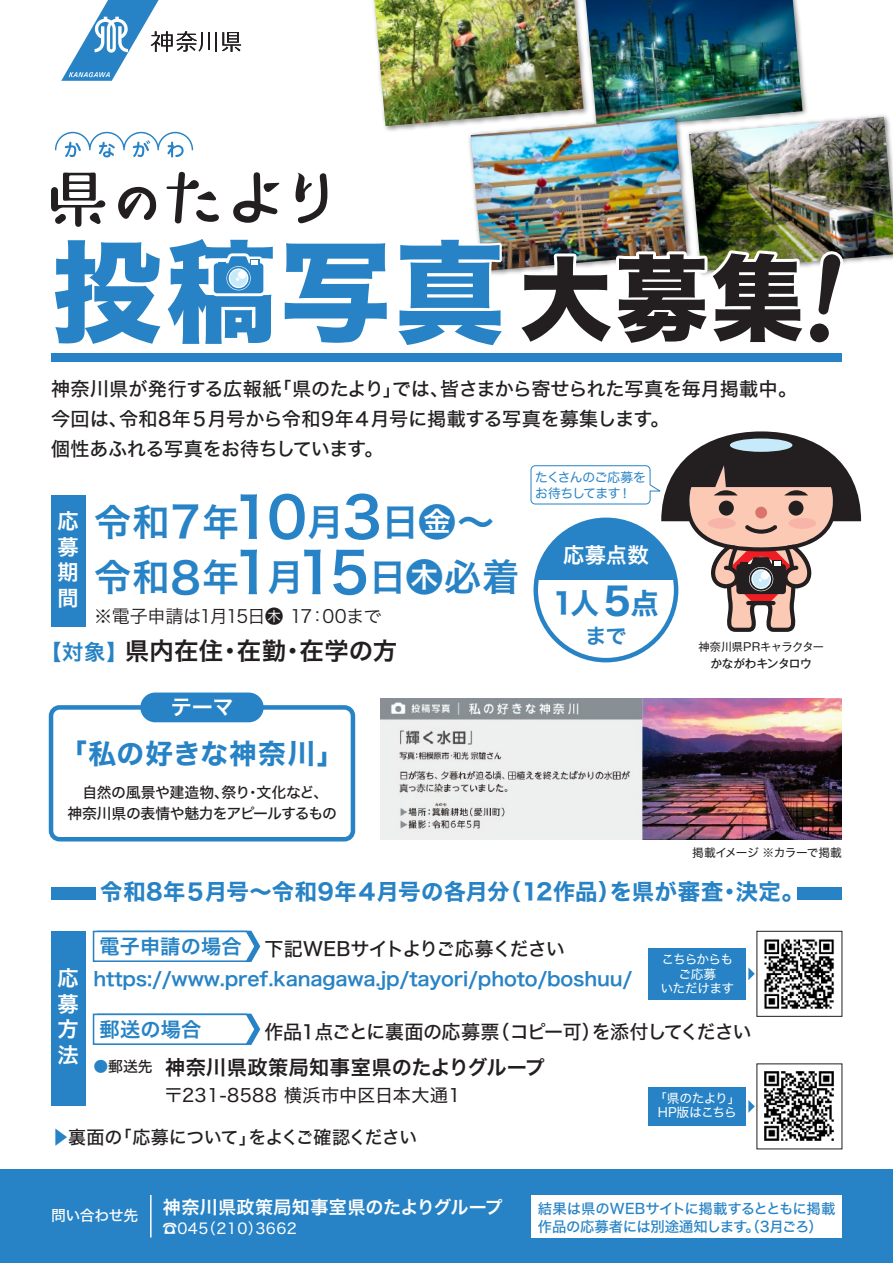
<style>
.page{position:relative;width:893px;height:1263px;background:#fff}
.page>*{position:absolute;margin:0;border:0;box-sizing:border-box;transform-origin:0 0}
.t1{font:92.85px "Hira Kaku Std N W8";color:#231f20}
.t2{font:37.2px/55.3px "Hira Kaku Std N W6";color:#2783c5}
.t3{font:28.65px "Hira Kaku Std N W7";color:#2783c5}
.t4{font:27.6px "Hira Kaku Std N W7";letter-spacing:.03em;color:#2783c5}
.t5{font:24.45px "Hira Kaku Std N W6";letter-spacing:.01em;color:#231f20}
.t6{font:22.35px "Hira Kaku Std N W7";letter-spacing:.015em;color:#2783c5}
.t7{font:21.3px/25.5px "Hira Kaku Std N W6";letter-spacing:-.01em;color:#fff;text-align:justify}
.t8{font:21.3px "Hira Kaku Std N W6";color:#2783c5}
.t9{font:20.25px "Hira Kaku Std N W6";letter-spacing:.015em;color:#231f20}
.t10{font:20.25px "Hira Kaku Std N W6";letter-spacing:.01em;color:#2783c5}
.t11{font:19.2px/29.7px "Hira Kaku Std N W5";letter-spacing:-.025em;color:#231f20}
.t12{font:19.2px "Hira Kaku Std N W6";letter-spacing:-.01em;color:#2783c5}
.t13{font:19.2px "Hira Kaku Std N W5";letter-spacing:-.07em;color:#231f20}
.t14{font:19.2px "Hira Kaku Std N W5";letter-spacing:-.05em;color:#231f20}
.t15{font:18px "Hira Kaku Std N W5";letter-spacing:-.05em;color:#231f20}
.t16{font:18px "Hira Kaku Pro N W3";letter-spacing:-.035em;color:#231f20}
.t17{font:18px "Hira Kaku Std N W6";letter-spacing:.015em;color:#fff}
.t18{font:18px "Hira Kaku Std N W4";letter-spacing:.025em;color:#231f20}
.t19{font:14.85px/21.3px "Hira Kaku Std N W5";letter-spacing:-.03em;color:#231f20;text-align:center}
.t20{font:14.85px "Hira Kaku Std N W4";letter-spacing:.025em;color:#fff}
.t21{font:14.85px "Hira Kaku Std N W5";letter-spacing:-.025em;color:#fff}
.t22{font:14.4px/18px "Hira Kaku Std N W5";letter-spacing:-.02em;color:#2783c5}
.t23{font:12.75px/14.9px "Hira Kaku Std N W4";letter-spacing:-.045em;color:#fff}
.t24{font:12.75px/15.9px "Hira Maru Std N W4";letter-spacing:-.03em;color:#2783c5}
.t25{font:11.7px "Hira Kaku Std N W4";letter-spacing:-.035em;color:#231f20}
.t26{font:500 11.7px "Gothic MB101 Pr 6 N";letter-spacing:-.04em;color:#231f20}
.t27{font:11.1px "Gothic MB101 Pr 6 N";letter-spacing:-.02em;color:#231f20}
.s1{font-size:42.75px}
.s2{font-size:55.8px}
.s3{font-family:"Hira Kaku Pro N W5"}
.s4{font-size:21.3px;color:#2783c5}
.s5{font-size:37.2px}
.s6{font-family:"Hira Kaku Std N W6";font-size:20.25px;color:#2783c5}
.s7{font-family:"Hira Kaku Std N W5";font-size:14.85px;color:#2783c5}
.s8{font-family:"Hira Kaku Std N W5";font-size:14.85px}
.s9{font-family:"Koz Go Pr 6 N";color:#2783c5}
</style>
<div class="page">
<img style="left:381px;top:699px;width:461px;height:140px">
<img style="left:802px;top:56px;width:5px;height:56px">
<img style="left:592px;top:0;width:210px;height:112px">
<img style="left:469px;top:112px;width:214px;height:50px">
<img style="left:471px;top:117px;width:212px;height:116px">
<img style="left:683px;top:112px;width:204px;height:121px">
<img style="left:689px;top:117px;width:204px;height:146px">
<img style="left:373px;top:0;width:219px;height:134px">
<img style="left:374px;top:0;width:209px;height:126px">
<div style="left:0;top:1169px;width:893px;height:94px;background:#2783c5"></div>
<svg style="left:61px;top:0;width:180px;height:81px"></svg>
<div style="left:51px;top:354px;width:791px;height:8px;background:#2783c5"></div>
<hr style="left:150px;top:1195px;width:2px;height:42px;background:#fff">
<div style="left:49px;top:705px;width:306px;height:136px;border:4px solid #2783c5;border-radius:9px"></div>
<div style="left:140px;top:692px;width:124px;height:30px;background:#2783c5;border-radius:15px"></div>
<div style="left:531px;top:1195px;width:311px;height:42px;background:#fff"></div>
<div style="left:51px;top:495px;width:34px;height:132px;background:#2783c5"></div>
<div style="left:51px;top:931px;width:34px;height:175px;background:#2783c5"></div>
<svg style="left:92px;top:930px;width:169px;height:32px"></svg>
<img style="left:764px;top:1071px;width:70px;height:70px">
<div style="left:648px;top:1087px;width:98px;height:38px;background:#2783c5"></div>
<svg style="left:748px;top:1100px;width:7px;height:13px"></svg>
<img style="left:764px;top:939px;width:70px;height:70px">
<div style="left:648px;top:948px;width:98px;height:51px;background:#2783c5"></div>
<svg style="left:748px;top:967px;width:7px;height:13px"></svg>
<svg style="left:92px;top:1013px;width:169px;height:32px"></svg>
<svg style="left:233px;top:172px;width:46px;height:51px"></svg>
<svg style="left:118px;top:187px;width:39px;height:33px"></svg>
<svg style="left:51px;top:172px;width:54px;height:55px"></svg>
<svg style="left:166px;top:172px;width:53px;height:51px"></svg>
<svg style="left:296px;top:173px;width:31px;height:50px"></svg>
<svg style="left:55px;top:132px;width:138px;height:26px"></svg>
<svg style="left:530px;top:431px;width:331px;height:203px"></svg>
<div style="left:761px;top:571px;width:8px;height:9px;background:#fff;border-radius:50%"></div>
<div style="left:51px;top:887px;width:45px;height:12px;background:#2783c5"></div>
<div style="left:797px;top:887px;width:45px;height:12px;background:#2783c5"></div>
<svg style="left:55px;top:233px;width:792px;height:113px"></svg>
<h1 class="t1" style="left:519px;top:247px;width:286px">大募集</h1>
<p class="t11" style="left:51px;top:374px;width:748px">神奈川県が発行する広報紙「県のたより」では、皆さまから寄せられた写真を毎月掲載中。今回は、令和8年５月号から令和9年４月号に掲載する写真を募集します。<br>個性あふれる写真をお待ちしています。</p>
<p class="t7" style="left:57px;top:509px;width:22px">応募期間</p>
<h2 class="t2" style="left:94px;top:495px;width:427px">令和<span class="s1">7</span>年<span class="s2">10</span>月<span class="s2">3</span>日<span class="s3">金</span>～令和<span class="s1">8</span>年<span class="s2">1</span>月<span class="s2">15</span>日<span class="s3">木</span>必着</h2>
<p class="t16" style="left:94px;top:600px;width:289px">※電子申請は1月15日木 17：00まで</p>
<p class="t5" style="left:40px;top:632px;width:358px"><span class="s4">【対象】</span>県内在住・在勤・在学の方</p>
<p class="t7" style="left:171px;top:695px;width:65px">テーマ</p>
<h3 class="t4" style="left:60px;top:732px;width:286px">「私の好きな神奈川」</h3>
<p class="t19" style="left:67px;top:782px;width:271px">自然の風景や建造物、祭り・文化など、<br>神奈川県の表情や魅力をアピールするもの</p>
<p class="t24" style="left:535px;top:469px;width:112px">たくさんのご応募をお待ちしてます！</p>
<p class="t7" style="left:563px;top:543px;width:87px">応募点数</p>
<h3 class="t3" style="left:552px;top:581px;width:108px">1人 <span class="s5">5</span>点</h3>
<p class="t8" style="left:585px;top:619px;width:43px">まで</p>
<p class="t27" style="left:698px;top:638px;width:127px">神奈川県PRキャラクター</p>
<p class="t26" style="left:711px;top:653px;width:103px">かながわキンタロウ</p>
<p class="t25" style="left:692px;top:844px;width:151px">掲載イメージ ※カラーで掲載</p>
<p class="t7" style="left:57px;top:966px;width:22px">応募方法</p>
<p class="t6" style="left:100px;top:874px;width:705px">令和8年５月号～令和9年４月号の各月分（12作品）を県が審査・決定。</p>
<p class="t14" style="left:100px;top:934px;width:467px"><span class="s6">電子申請の場合</span> 下記WEBサイトよりご応募ください</p>
<p class="t12" style="left:94px;top:964px;width:540px">https://www.pref.kanagawa.jp/tayori/photo/boshuu/</p>
<p class="t23" style="left:660px;top:951px;width:75px;text-align:center">こちらからもご応募<br>いただけます</p>
<p class="t10" style="left:100px;top:1013px;width:103px">郵送の場合</p>
<p class="t9" style="left:93px;top:1052px;width:453px"><span class="s7">●</span><span class="s8">郵送先</span> 神奈川県政策局知事室県のたよりグループ</p>
<p class="t18" style="left:164px;top:1081px;width:298px">〒231-8588 横浜市中区日本大通1</p>
<p class="t13" style="left:264px;top:1017px;width:489px">作品１点ごとに裏面の応募票（コピー可）を添付してください</p>
<p class="t23" style="left:654px;top:1090px;width:88px">「県のたより」<br>HP版はこちら</p>
<p class="t15" style="left:51px;top:1123px;width:368px"><span class="s9">▶</span>裏面の「応募について」をよくご確認ください</p>
<p class="t21" style="left:51px;top:1204px;width:89px">問い合わせ先</p>
<p class="t17" style="left:163px;top:1193px;width:341px">神奈川県政策局知事室県のたよりグループ</p>
<p class="t20" style="left:162px;top:1217px;width:136px">☎045（210）3662</p>
<p class="t22" style="left:538px;top:1199px;width:299px">結果は県のWEBサイトに掲載するとともに掲載作品の応募者には別途通知します。（3月ごろ）</p>
</div>
